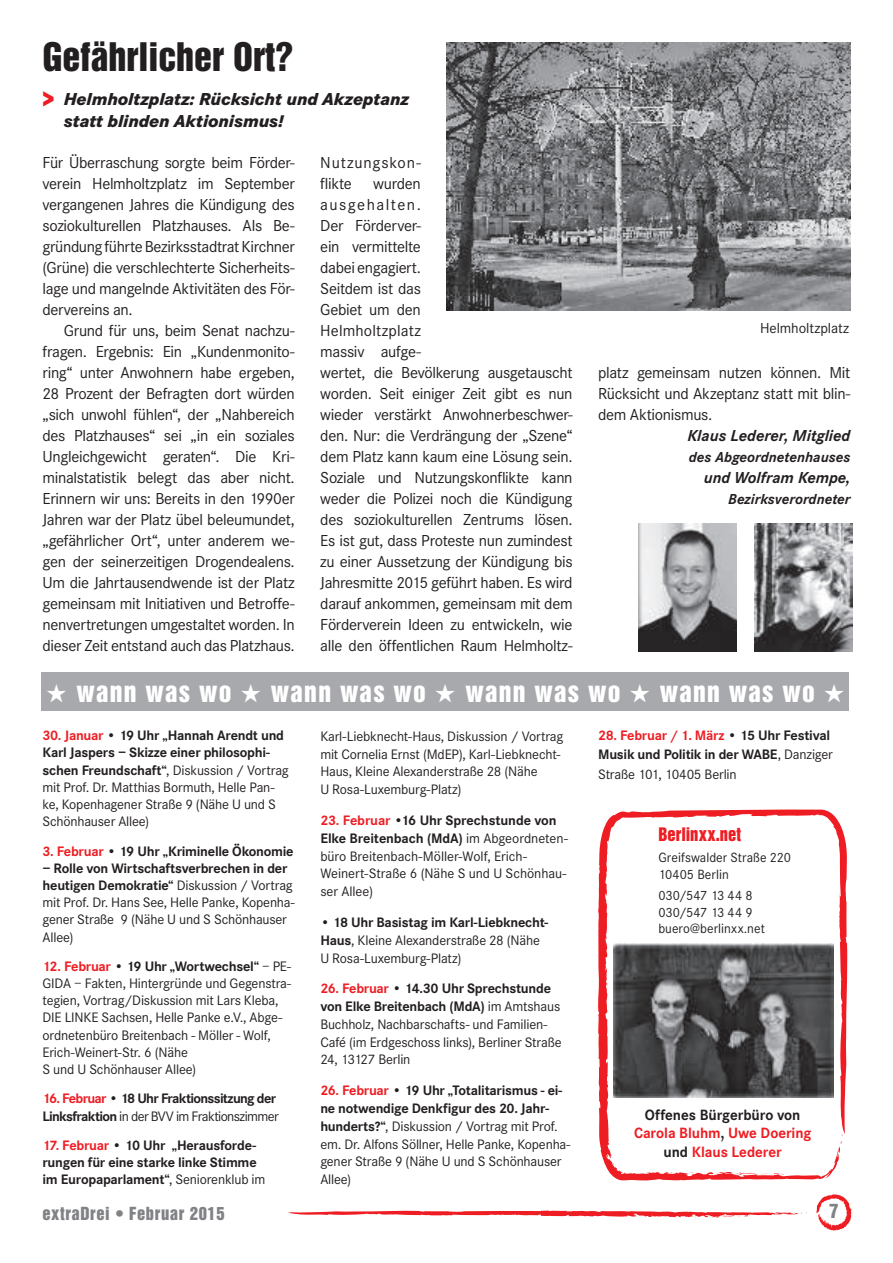
<style>
.page{position:relative;width:893px;height:1263px;background:#fff}
.page>*{position:absolute;margin:0;border:0;box-sizing:border-box;transform-origin:0 0}
.t1{font:36px "Helvetica Inserat LT Std";color:#231f20}
.t2{font:25.5px "Helvetica Inserat LT Std";letter-spacing:.05em;color:#fff}
.t3{font:italic 800 18px/21.6px "Corporate S";letter-spacing:-.005em;color:#231f20}
.t4{font:18px "Helvetica Inserat LT Std";color:#808285}
.t5{font:16.95px "Helvetica Inserat LT Std";color:#ee1d23}
.t6{font:16.5px/21px "Corporate S";letter-spacing:-.02em;color:#231f20;text-align:justify}
.t7{font:italic 700 16.5px "Corporate S";color:#231f20}
.t8{font:16.5px "Helvetica Inserat LT Std";letter-spacing:.04em;color:#808285}
.t9{font:16.5px/21px "Corporate S";letter-spacing:.05em;color:#231f20}
.t10{font:700 15.45px/18.6px "Corporate S";letter-spacing:-.005em;color:#ee1d23;text-align:center}
.t11{font:italic 700 15px "Corporate S";color:#231f20}
.t12{font:15px "Corporate S";letter-spacing:-.005em;color:#231f20}
.t13{font:14.25px/17.9px "Corporate S";letter-spacing:-.015em;color:#231f20}
.t14{font:700 14.25px/17.2px "Corporate S";letter-spacing:-.02em;color:#231f20}
.t15{font:700 14.25px/17.2px "Corporate S";letter-spacing:-.05em;color:#231f20}
.t16{font:13.95px/16.6px "Corporate S";color:#231f20}
.s1{font-style:normal;font-size:24px;color:#ee1d23}
.s2{font-weight:700;color:#ee1d23}
.s3{font-weight:700}
.s4{color:#ee1d23}
.s5{font-weight:400}
.s6{color:#231f20}
</style>
<div class="page">
<svg style="left:816px;top:1194px;width:35px;height:36px"></svg>
<svg style="left:288px;top:1210px;width:520px;height:8px"></svg>
<img style="left:446px;top:42px;width:404px;height:268px">
<div style="left:41px;top:673px;width:808px;height:38px;background:#a8a9ad"></div>
<svg style="left:598px;top:809px;width:249px;height:372px"></svg>
<svg style="left:840px;top:1132px;width:2px;height:13px"></svg>
<svg style="left:735px;top:1172px;width:6px;height:2px"></svg>
<img style="left:614px;top:943px;width:220px;height:155px">
<img style="left:639px;top:524px;width:98px;height:127px">
<img style="left:755px;top:524px;width:98px;height:127px">
<h1 class="t1" style="left:43px;top:35px;width:252px">Gefährlicher Ort?</h1>
<p class="t3" style="left:64px;top:88px;width:347px;text-indent:-21px"><span class="s1">&gt;</span> Helmholtzplatz: Rücksicht und Akzeptanz statt blinden Aktionismus!</p>
<p class="t6" style="left:43px;top:152px;width:254px">Für Überraschung sorgte beim Förder&shy;verein Helmholtzplatz im September vergangenen Jahres die Kündigung des soziokulturellen Platzhauses. Als Be&shy;gründung führte Bezirksstadtrat Kirchner (Grüne) die verschlechterte Sicherheits&shy;lage und mangelnde Aktivitäten des För&shy;dervereins an.</p>
<p class="t6" style="left:43px;top:320px;width:254px;text-indent:21px">Grund für uns, beim Senat nachzu&shy;fragen. Ergebnis: Ein „Kundenmonito&shy;ring“ unter Anwohnern habe ergeben, 28 Prozent der Befragten dort würden „sich unwohl fühlen“, der „Nahbereich des Platzhauses“ sei „in ein soziales Ungleichgewicht geraten“. Die Kri&shy;minalstatistik belegt das aber nicht.<br>Erinnern wir uns: Bereits in den 1990er Jahren war der Platz übel beleumundet, „gefährlicher Ort“, unter anderem we&shy;gen der seinerzeitigen Drogendealens.<br>Um die Jahrtausendwende ist der Platz gemeinsam mit Initiativen und Betroffe&shy;nenvertretungen umgestaltet worden. In dieser Zeit entstand auch das Platzhaus.</p>
<p class="t9" style="left:320px;top:152px;width:102px">Nutzungskon&shy;flikte</p>
<p class="t6" style="left:320px;top:173px;width:254px;text-align:left;text-indent:53px">wurden<br>ausgehalten.<br>Der Förderver-<br>ein vermittelte<br>dabei engagiert.<br>Seitdem ist das<br>Gebiet um den<br>Helmholtzplatz<br>massiv aufge-<br>wertet, die Bevölkerung ausgetauscht worden. Seit einiger Zeit gibt es nun wieder verstärkt Anwohnerbeschwer&shy;den. Nur: die Verdrängung der „Szene“ dem Platz kann kaum eine Lösung sein.<br>Soziale und Nutzungskonflikte kann weder die Polizei noch die Kündigung des soziokulturellen Zentrums lösen.<br>Es ist gut, dass Proteste nun zumindest zu einer Aussetzung der Kündigung bis<br>Jahresmitte 2015 geführt haben. Es wird darauf ankommen, gemeinsam mit dem<br>Förderverein Ideen zu entwickeln, wie alle den öffentlichen Raum Helmholtz-</p>
<p class="t12" style="left:760px;top:319px;width:91px">Helmholtzplatz</p>
<p class="t6" style="left:598px;top:362px;width:254px">platz gemeinsam nutzen können. Mit Rücksicht und Akzeptanz statt mit blin&shy;dem Aktionismus.</p>
<p class="t7" style="left:687px;top:426px;width:165px">Klaus Lederer, Mitglied</p>
<p class="t11" style="left:689px;top:448px;width:163px">des Abgeordnetenhauses</p>
<p class="t7" style="left:704px;top:468px;width:148px">und Wolfram Kempe,</p>
<p class="t11" style="left:728px;top:490px;width:124px">Bezirksverordneter</p>
<h2 class="t2" style="left:46px;top:677px;width:800px">★ wann was wo ★ wann was wo ★ wann was wo ★ wann was wo ★</h2>
<p class="t13" style="left:43px;top:727px;width:248px;line-height:17.2px"><span class="s2">30. Januar</span> <span class="s3">• 19 Uhr „Hannah Arendt und Karl Jaspers – Skizze einer philosophi&shy;schen Freundschaft“</span>, Diskussion / Vortrag mit Prof. Dr. Matthias Bormuth, Helle Pan&shy;ke, Kopenhagener Straße 9 (Nähe U und S Schönhauser Allee)</p>
<p class="t14" style="left:43px;top:842px;width:253px"><span class="s4">3. Februar</span> • 19 Uhr „Kriminelle Ökonomie</p>
<p class="t13" style="left:43px;top:859px;width:254px;line-height:17.2px"><span class="s3">– Rolle von Wirtschaftsverbrechen in der heutigen Demokratie“</span> Diskussion / Vortrag mit Prof. Dr. Hans See, Helle Panke, Kopenha&shy;gener Straße 9 (Nähe U und S Schönhauser Allee)</p>
<p class="t13" style="left:43px;top:958px;width:250px;line-height:17.2px"><span class="s2">12. Februar</span> <span class="s3">• 19 Uhr „Wortwechsel“</span> – PE-GIDA – Fakten, Hintergründe und Gegenstra&shy;tegien, Vortrag/Diskussion mit Lars Kleba, DIE LINKE Sachsen, Helle Panke e.V., Abge&shy;ordnetenbüro Breitenbach - Möller - Wolf, Erich-Weinert-Str. 6 (Nähe<br>S und U Schönhauser Allee)</p>
<p class="t15" style="left:43px;top:1090px;width:238px"><span class="s4">16. Februar</span> • 18 Uhr Fraktionssitzung der<br>Linksfraktion <span class="s5">in der BVV im Fraktionszimmer</span></p>
<p class="t14" style="left:43px;top:1137px;width:224px"><span class="s4">17. Februar</span> • 10 Uhr „Herausforde&shy;rungen für eine starke linke Stimme im Europaparlament“<span class="s5">, Seniorenklub im</span></p>
<p class="t14" style="left:598px;top:726px;width:236px;line-height:19px"><span class="s4">28. Februar / 1. März</span> • 15 Uhr Festival<br>Musik und Politik in der WABE<span class="s5">, Danziger<br>Straße 101, 10405 Berlin</span></p>
<p class="t13" style="left:320px;top:727px;width:245px">Karl-Liebknecht-Haus, Diskussion / Vortrag mit Cornelia Ernst (MdEP), Karl-Liebknecht-Haus, Kleine Alexanderstraße 28 (Nähe<br>U Rosa-Luxemburg-Platz)</p>
<p class="t13" style="left:320px;top:811px;width:249px"><span class="s2">23. Februar</span> <span class="s3">•16 Uhr Sprechstunde von Elke Breitenbach (MdA)</span> im Abgeordneten&shy;büro Breitenbach-Möller-Wolf, Erich-Weinert-Straße 6 (Nähe S und U Schönhau&shy;ser Allee)</p>
<p class="t13" style="left:320px;top:913px;width:230px"><span class="s3">• 18 Uhr Basistag im Karl-Liebknecht-<br>Haus</span>, Kleine Alexanderstraße 28 (Nähe<br>U Rosa-Luxemburg-Platz)</p>
<p class="t13" style="left:320px;top:980px;width:243px"><span class="s2">26. Februar</span> <span class="s3">• 14.30 Uhr Sprechstunde von Elke Breitenbach (MdA)</span> im Amtshaus Buchholz, Nachbarschafts- und Familien-Café (im Erdgeschoss links), Berliner Straße 24, 13127 Berlin</p>
<p class="t13" style="left:320px;top:1081px;width:252px"><span class="s2">26. Februar</span> <span class="s3">• 19 Uhr „Totalitarismus - ei&shy;ne notwendige Denkfigur des 20. Jahr&shy;hunderts?“</span>, Diskussion / Vortrag mit Prof. em. Dr. Alfons Söllner, Helle Panke, Kopenha&shy;gener Straße 9 (Nähe U und S Schönhauser Allee)</p>
<p class="t5" style="left:658px;top:824px;width:84px">Berlinxx.net</p>
<p class="t16" style="left:658px;top:849px;width:134px">Greifswalder Straße 220<br>10405 Berlin</p>
<p class="t16" style="left:658px;top:887px;width:108px">030/547 13 44 8<br>030/547 13 44 9 buero@berlinxx.net</p>
<p class="t10" style="left:634px;top:1105px;width:179px"><span class="s6">Offenes Bürgerbüro von<br></span>Carola Bluhm<span class="s6">,</span> Uwe Doering <span class="s6">und</span> Klaus Lederer</p>
<p class="t8" style="left:43px;top:1203px;width:184px">extraDrei • Februar 2015</p>
<p class="t4" style="left:830px;top:1200px;width:10px">7</p>
</div>
